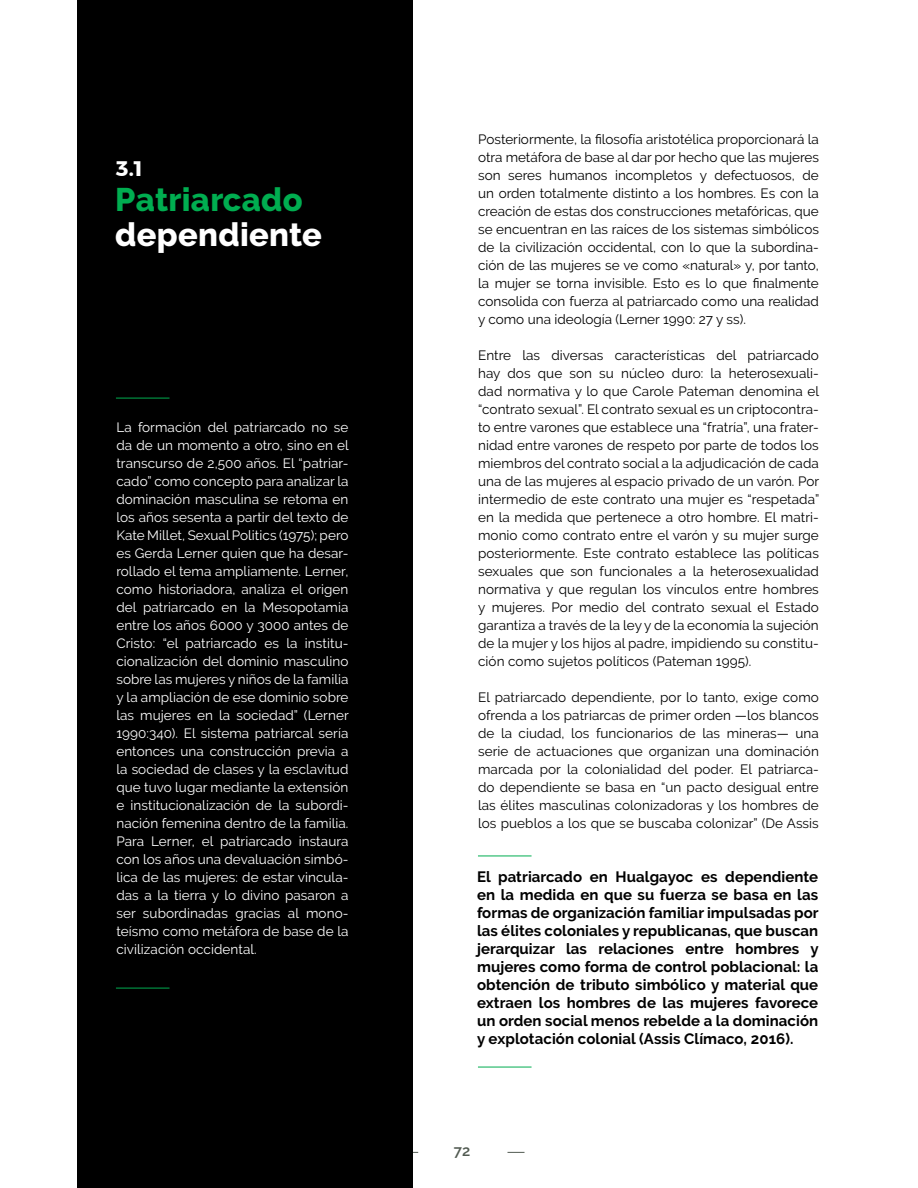
<style>
.page{position:relative;width:918px;height:1188px;background:#fff}
.page>*{position:absolute;margin:0;border:0;box-sizing:border-box;transform-origin:0 0}
.t1{font:800 32.55px "Raleway";letter-spacing:.01em;color:#00ad50}
.t2{font:800 32.55px "Raleway";letter-spacing:.01em;color:#fff}
.t3{font:700 21px "Montserrat";color:#fff}
.t4{font:700 15px/18px "Raleway";letter-spacing:.005em;color:#000;text-align:justify}
.t5{font:600 15px "Raleway";color:#515a51}
.t6{font:13.5px/18px "Raleway";letter-spacing:.005em;color:#000;text-align:justify}
.t7{font:13.5px/18px "Raleway";letter-spacing:.005em;color:#fff;text-align:justify}
</style>
<div class="page">
<svg style="left:508px;top:1152px;width:17px;height:1px"></svg>
<div style="left:77px;top:0;width:336px;height:1188px;background:#000"></div>
<hr style="left:116px;top:398px;width:54px;height:1px;background:#00ad50">
<hr style="left:116px;top:988px;width:54px;height:1px;background:#00ad50">
<hr style="left:478px;top:856px;width:54px;height:1px;background:#00ad50">
<hr style="left:478px;top:1067px;width:54px;height:1px;background:#00ad50">
<h2 class="t3" style="left:116px;top:151px;width:28px">3.1</h2>
<h1 class="t1" style="left:115px;top:181px;width:189px">Patriarcado</h1>
<h1 class="t2" style="left:115px;top:217px;width:208px">dependiente</h1>
<p class="t7" style="left:116px;top:418px;width:234px">La formación del patriarcado no se da de un momento a otro, sino en el transcurso de 2,500 años. El “patriar&shy;cado” como concepto para analizar la dominación masculina se retoma en los años sesenta a partir del texto de Kate Millet, Sexual Politics (1975); pero es Gerda Lerner quien que ha desar&shy;rollado el tema ampliamente. Lerner, como historiadora, analiza el origen del patriarcado en la Mesopotamia entre los años 6000 y 3000 antes de Cristo: “el patriarcado es la institu&shy;cionalización del dominio masculino sobre las mujeres y niños de la familia y la ampliación de ese dominio sobre las mujeres en la sociedad” (Lerner 1990:340). El sistema patriarcal sería entonces una construcción previa a la sociedad de clases y la esclavitud que tuvo lugar mediante la extensión e institucionalización de la subordi&shy;nación femenina dentro de la familia.<br>Para Lerner, el patriarcado instaura con los años una devaluación simbó&shy;lica de las mujeres: de estar vincula&shy;das a la tierra y lo divino pasaron a ser subordinadas gracias al mono&shy;teísmo como metáfora de base de la civilización occidental.</p>
<p class="t6" style="left:478px;top:130px;width:342px">Posteriormente, la filosofía aristotélica proporcionará la otra metáfora de base al dar por hecho que las mujeres son seres humanos incompletos y defectuosos, de un orden totalmente distinto a los hombres. Es con la creación de estas dos construcciones metafóricas, que se encuentran en las raíces de los sistemas simbólicos de la civilización occidental, con lo que la subordina&shy;ción de las mujeres se ve como «natural» y, por tanto, la mujer se torna invisible. Esto es lo que finalmente consolida con fuerza al patriarcado como una realidad y como una ideología (Lerner 1990: 27 y ss).</p>
<p class="t6" style="left:478px;top:346px;width:343px">Entre las diversas características del patriarcado hay dos que son su núcleo duro: la heterosexuali&shy;dad normativa y lo que Carole Pateman denomina el “contrato sexual”. El contrato sexual es un criptocontra&shy;to entre varones que establece una “fratría”, una frater&shy;nidad entre varones de respeto por parte de todos los miembros del contrato social a la adjudicación de cada una de las mujeres al espacio privado de un varón. Por intermedio de este contrato una mujer es “respetada” en la medida que pertenece a otro hombre. El matri&shy;monio como contrato entre el varón y su mujer surge posteriormente. Este contrato establece las políticas sexuales que son funcionales a la heterosexualidad normativa y que regulan los vínculos entre hombres y mujeres. Por medio del contrato sexual el Estado garantiza a través de la ley y de la economía la sujeción de la mujer y los hijos al padre, impidiendo su constitu&shy;ción como sujetos políticos (Pateman 1995).</p>
<p class="t6" style="left:478px;top:688px;width:342px">El patriarcado dependiente, por lo tanto, exige como ofrenda a los patriarcas de primer orden —los blancos de la ciudad, los funcionarios de las mineras— una serie de actuaciones que organizan una dominación marcada por la colonialidad del poder. El patriarca&shy;do dependiente se basa en “un pacto desigual entre las élites masculinas colonizadoras y los hombres de los pueblos a los que se buscaba colonizar” (De Assis</p>
<p class="t4" style="left:477px;top:868px;width:343px">El patriarcado en Hualgayoc es dependiente en la medida en que su fuerza se basa en las formas de organización familiar impulsadas por las élites coloniales y republicanas, que buscan jerarquizar las relaciones entre hombres y mujeres como forma de control poblacional: la obtención de tributo simbólico y material que extraen los hombres de las mujeres favorece un orden social menos rebelde a la dominación y explotación colonial (Assis Clímaco, 2016).</p>
<p class="t5" style="left:454px;top:1143px;width:18px">72</p>
</div>
